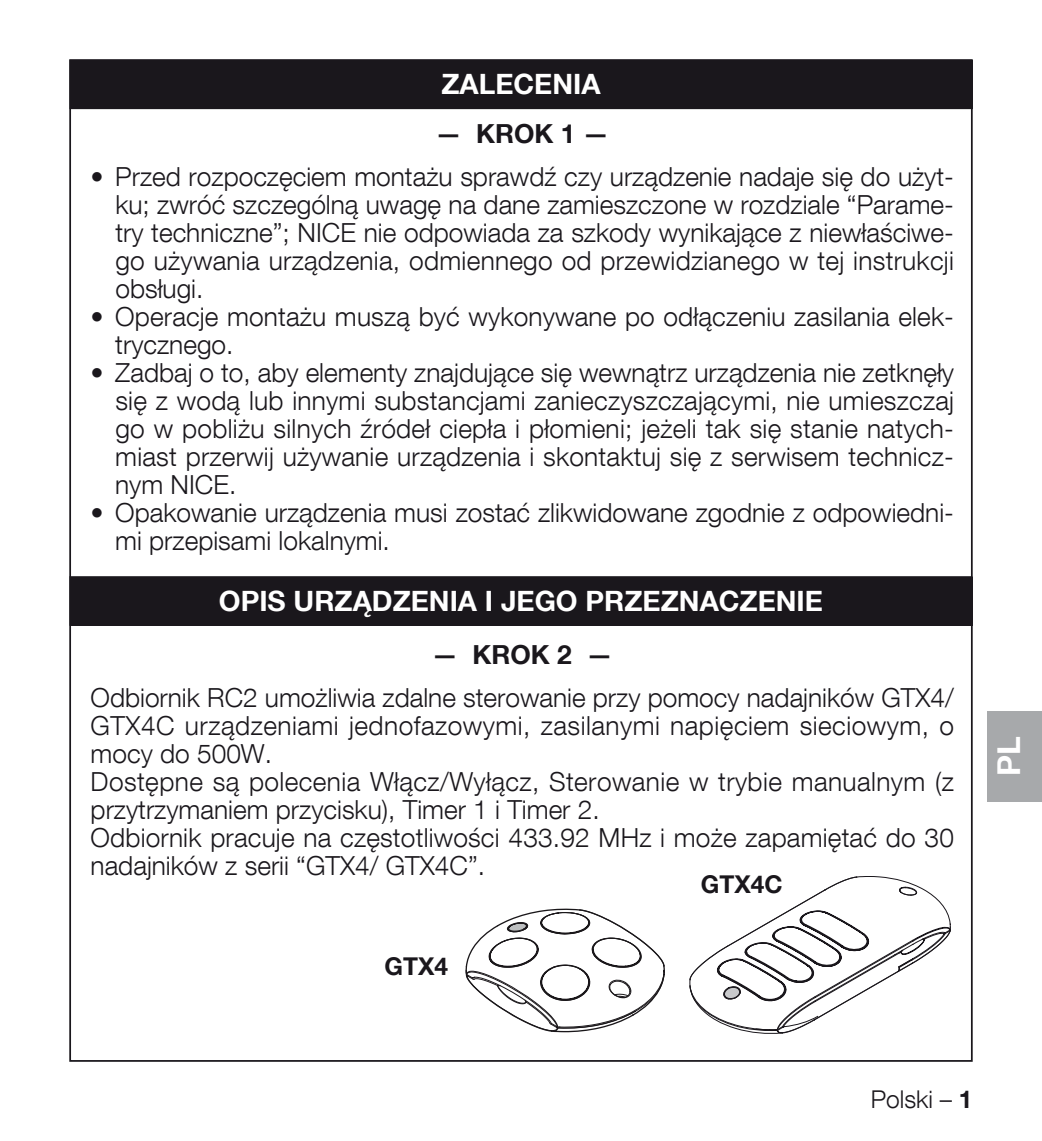
<style>
.page{position:relative;width:1042px;height:1141px;background:#fff}
.page>*{position:absolute;margin:0;border:0;box-sizing:border-box;transform-origin:0 0}
.t1{font:700 31.5px "Helvetica Neue LT Com";color:#fff}
.t2{font:700 28px "Helvetica Neue LT Com";color:#fff}
.t3{font:300 26.25px/28px "Helvetica Neue LT Com";letter-spacing:.005em;color:#1a171c}
.t4{font:700 26.25px "Helvetica Neue LT Com";color:#1a171c}
.t5{font:700 24.5px "Helvetica Neue LT Com";color:#1a171c}
.t6{font:300 24.5px "Helvetica Neue LT Com";color:#1a171c}
.s1{font-weight:700}
</style>
<div class="page">
<div style="left:987px;top:711px;width:55px;height:90px;background:#a7a9ab"></div>
<div style="left:70px;top:60px;width:902px;height:49px;background:#1a171c"></div>
<div style="left:70px;top:577px;width:902px;height:48px;background:#1a171c"></div>
<div style="left:69px;top:576px;width:903px;height:50px;border:1px solid #1a171c"></div>
<svg style="left:465px;top:909px;width:200px;height:123px"></svg>
<svg style="left:689px;top:876px;width:261px;height:158px"></svg>
<p class="t2" style="left:441px;top:67px;width:161px">ZALECENIA</p>
<p class="t4" style="left:435px;top:117px;width:175px">— KROK 1 —</p>
<p class="t3" style="left:115px;top:162px;width:840px;text-align:justify;text-indent:-25px">• Przed rozpoczęciem montażu sprawdź czy urządzenie nadaje się do użyt&shy;ku; zwróć szczególną uwagę na dane zamieszczone w rozdziale “Parame&shy;try techniczne”; NICE nie odpowiada za szkody wynikające z niewłaściwe&shy;go używania urządzenia, odmiennego od przewidzianego w tej instrukcji obsługi.</p>
<p class="t3" style="left:115px;top:302px;width:840px;text-indent:-25px">• Operacje montażu muszą być wykonywane po odłączeniu zasilania elek&shy;trycznego.</p>
<p class="t3" style="left:115px;top:358px;width:840px;text-align:justify;text-indent:-25px">• Zadbaj o to, aby elementy znajdujące się wewnątrz urządzenia nie zetknęły się z wodą lub innymi substancjami zanieczyszczającymi, nie umieszczaj go w pobliżu silnych źródeł ciepła i płomieni; jeżeli tak się stanie natych&shy;miast przerwij używanie urządzenia i skontaktuj się z serwisem technicz&shy;nym NICE.</p>
<p class="t3" style="left:115px;top:498px;width:840px;text-indent:-25px">• Opakowanie urządzenia musi zostać zlikwidowane zgodnie z odpowiedni&shy;mi przepisami lokalnymi.</p>
<p class="t2" style="left:219px;top:583px;width:605px">OPIS URZĄDZENIA I JEGO PRZEZNACZENIE</p>
<p class="t4" style="left:432px;top:638px;width:182px">— KROK 2 —</p>
<p class="t3" style="left:91px;top:683px;width:865px">Odbiornik RC2 umożliwia zdalne sterowanie przy pomocy nadajników GTX4/ GTX4C urządzeniami jednofazowymi, zasilanymi napięciem sieciowym, o mocy do 500W.<br>Dostępne są polecenia Włącz/Wyłącz, Sterowanie w trybie manualnym (z przytrzymaniem przycisku), Timer 1 i Timer 2.<br>Odbiornik pracuje na częstotliwości 433.92 MHz i może zapamiętać do 30 nadajników z serii “GTX4/ GTX4C”.</p>
<p class="t5" style="left:701px;top:869px;width:83px">GTX4C</p>
<p class="t5" style="left:384px;top:951px;width:65px">GTX4</p>
<p class="t1" style="left:989px;top:776px;width:41px;rotate:-90deg">PL</p>
<p class="t6" style="left:871px;top:1084px;width:103px">Polski – <span class="s1">1</span></p>
</div>
